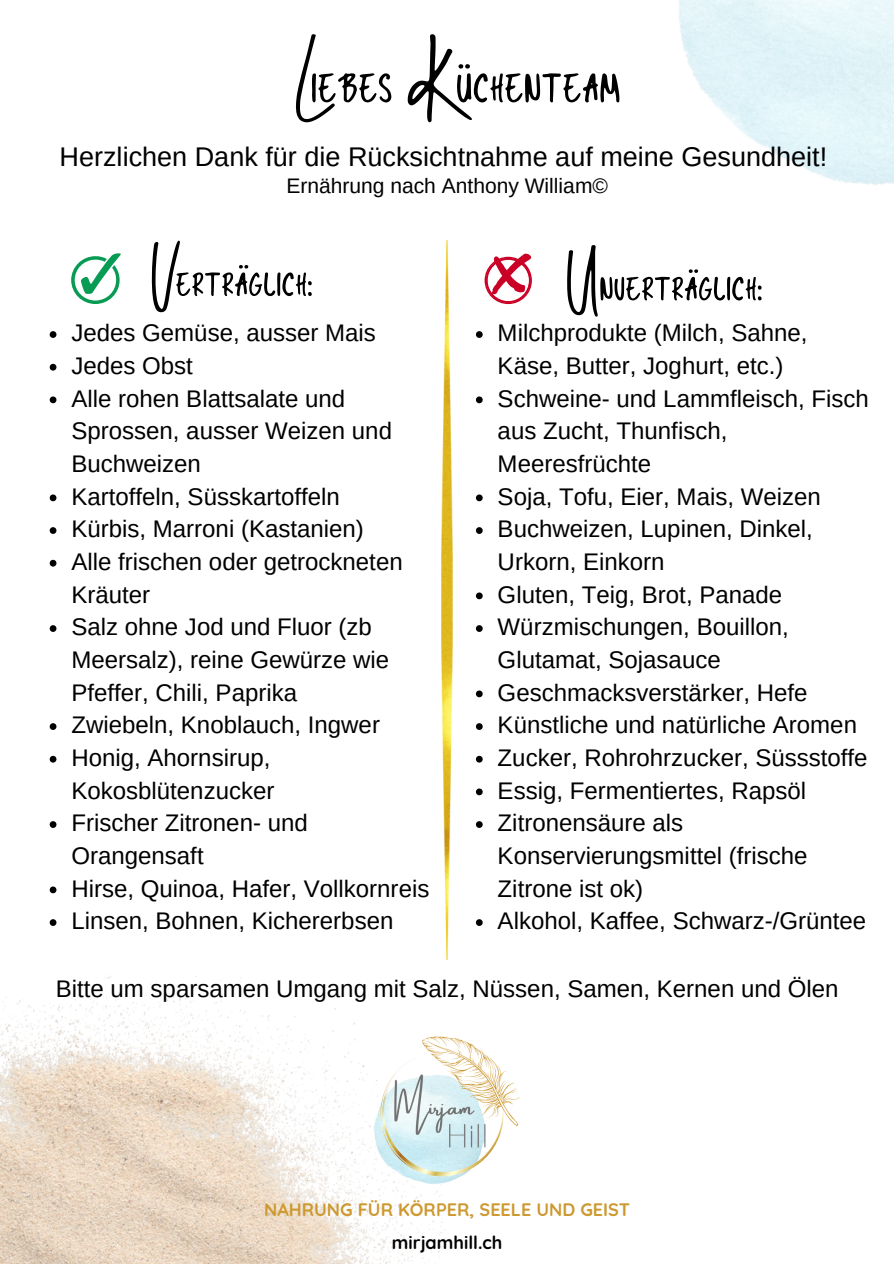
<style>
.page{position:relative;width:894px;height:1264px;background:#fff}
.page>*{position:absolute;margin:0;border:0;box-sizing:border-box;transform-origin:0 0}
.t1{font:120.15px "Bird House";color:#000}
.t2{font:97.5px "Bird House";color:#000}
.t3{font:27px "Arimo";color:#000}
.t4{font:24px/32.7px "Arimo";color:#000}
.t5{font:21px "Arimo";color:#000}
.t6{font:700 18px "Quicksand";color:#cd9930}
.t7{font:700 18px "Quicksand";color:#000}
</style>
<div class="page">
<img style="left:0;top:976px;width:446px;height:287px">
<svg style="left:71px;top:253px;width:50px;height:51px"></svg>
<svg style="left:484px;top:253px;width:48px;height:51px"></svg>
<img style="left:441px;top:240px;width:11px;height:719px">
<svg style="left:50px;top:331px;width:6px;height:7px"></svg>
<svg style="left:50px;top:364px;width:6px;height:6px"></svg>
<svg style="left:50px;top:396px;width:6px;height:7px"></svg>
<svg style="left:50px;top:494px;width:6px;height:7px"></svg>
<svg style="left:50px;top:527px;width:6px;height:7px"></svg>
<svg style="left:50px;top:560px;width:6px;height:6px"></svg>
<svg style="left:50px;top:625px;width:6px;height:7px"></svg>
<svg style="left:50px;top:723px;width:6px;height:7px"></svg>
<svg style="left:50px;top:755px;width:6px;height:7px"></svg>
<svg style="left:50px;top:821px;width:6px;height:7px"></svg>
<svg style="left:50px;top:886px;width:6px;height:7px"></svg>
<svg style="left:50px;top:919px;width:6px;height:6px"></svg>
<svg style="left:476px;top:331px;width:6px;height:7px"></svg>
<svg style="left:476px;top:396px;width:6px;height:7px"></svg>
<svg style="left:476px;top:494px;width:6px;height:7px"></svg>
<svg style="left:476px;top:527px;width:6px;height:7px"></svg>
<svg style="left:476px;top:592px;width:6px;height:7px"></svg>
<svg style="left:476px;top:625px;width:6px;height:7px"></svg>
<svg style="left:476px;top:690px;width:6px;height:7px"></svg>
<svg style="left:476px;top:723px;width:6px;height:7px"></svg>
<svg style="left:476px;top:755px;width:6px;height:7px"></svg>
<svg style="left:476px;top:788px;width:6px;height:7px"></svg>
<svg style="left:476px;top:821px;width:6px;height:7px"></svg>
<svg style="left:476px;top:919px;width:6px;height:6px"></svg>
<img style="left:358px;top:1021px;width:162px;height:177px">
<p class="t1" style="left:293px;top:13px;width:329px">LiebesKüchenteam</p>
<p class="t3" style="left:60px;top:142px;width:769px">Herzlichen Dank für die Rücksichtnahme auf meine Gesundheit!</p>
<p class="t5" style="left:286px;top:174px;width:323px">Ernährung nach Anthony William©</p>
<p class="t2" style="left:149px;top:223px;width:165px">Verträglich:</p>
<p class="t2" style="left:564px;top:228px;width:199px">Unverträglich:</p>
<p class="t4" style="left:71px;top:316px;width:306px">Jedes Gemüse, ausser Mais</p>
<p class="t4" style="left:71px;top:349px;width:123px">Jedes Obst</p>
<p class="t4" style="left:71px;top:382px;width:322px">Alle rohen Blattsalate und<br>Sprossen, ausser Weizen und<br>Buchweizen</p>
<p class="t4" style="left:71px;top:480px;width:270px">Kartoffeln, Süsskartoffeln</p>
<p class="t4" style="left:71px;top:512px;width:294px">Kürbis, Marroni (Kastanien)</p>
<p class="t4" style="left:71px;top:545px;width:333px">Alle frischen oder getrockneten<br>Kräuter</p>
<p class="t4" style="left:71px;top:610px;width:319px">Salz ohne Jod und Fluor (zb<br>Meersalz), reine Gewürze wie<br>Pfeffer, Chili, Paprika</p>
<p class="t4" style="left:71px;top:708px;width:310px">Zwiebeln, Knoblauch, Ingwer</p>
<p class="t4" style="left:71px;top:741px;width:204px">Honig, Ahornsirup,<br>Kokosblütenzucker</p>
<p class="t4" style="left:71px;top:806px;width:238px">Frischer Zitronen- und<br>Orangensaft</p>
<p class="t4" style="left:71px;top:872px;width:359px">Hirse, Quinoa, Hafer, Vollkornreis</p>
<p class="t4" style="left:71px;top:904px;width:323px">Linsen, Bohnen, Kichererbsen</p>
<p class="t4" style="left:497px;top:316px;width:311px">Milchprodukte (Milch, Sahne,<br>Käse, Butter, Joghurt, etc.)</p>
<p class="t4" style="left:497px;top:382px;width:373px">Schweine- und Lammfleisch, Fisch aus Zucht, Thunfisch,<br>Meeresfrüchte</p>
<p class="t4" style="left:497px;top:480px;width:324px">Soja, Tofu, Eier, Mais, Weizen</p>
<p class="t4" style="left:497px;top:512px;width:317px">Buchweizen, Lupinen, Dinkel,<br>Urkorn, Einkorn</p>
<p class="t4" style="left:497px;top:578px;width:286px">Gluten, Teig, Brot, Panade</p>
<p class="t4" style="left:497px;top:610px;width:292px">Würzmischungen, Bouillon,<br>Glutamat, Sojasauce</p>
<p class="t4" style="left:497px;top:676px;width:311px">Geschmacksverstärker, Hefe</p>
<p class="t4" style="left:497px;top:708px;width:361px">Künstliche und natürliche Aromen</p>
<p class="t4" style="left:497px;top:741px;width:371px">Zucker, Rohrohrzucker, Süssstoffe</p>
<p class="t4" style="left:497px;top:774px;width:310px">Essig, Fermentiertes, Rapsöl</p>
<p class="t4" style="left:497px;top:806px;width:311px">Zitronensäure als<br>Konservierungsmittel (frische<br>Zitrone ist ok)</p>
<p class="t4" style="left:497px;top:904px;width:370px">Alkohol, Kaffee, Schwarz-/Grüntee</p>
<p class="t4" style="left:56px;top:971px;width:784px">Bitte um sparsamen Umgang mit Salz, Nüssen, Samen, Kernen und Ölen</p>
<p class="t6" style="left:264px;top:1198px;width:367px">NAHRUNG FÜR KÖRPER, SEELE UND GEIST</p>
<p class="t7" style="left:392px;top:1230px;width:112px">mirjamhill.ch</p>
</div>
